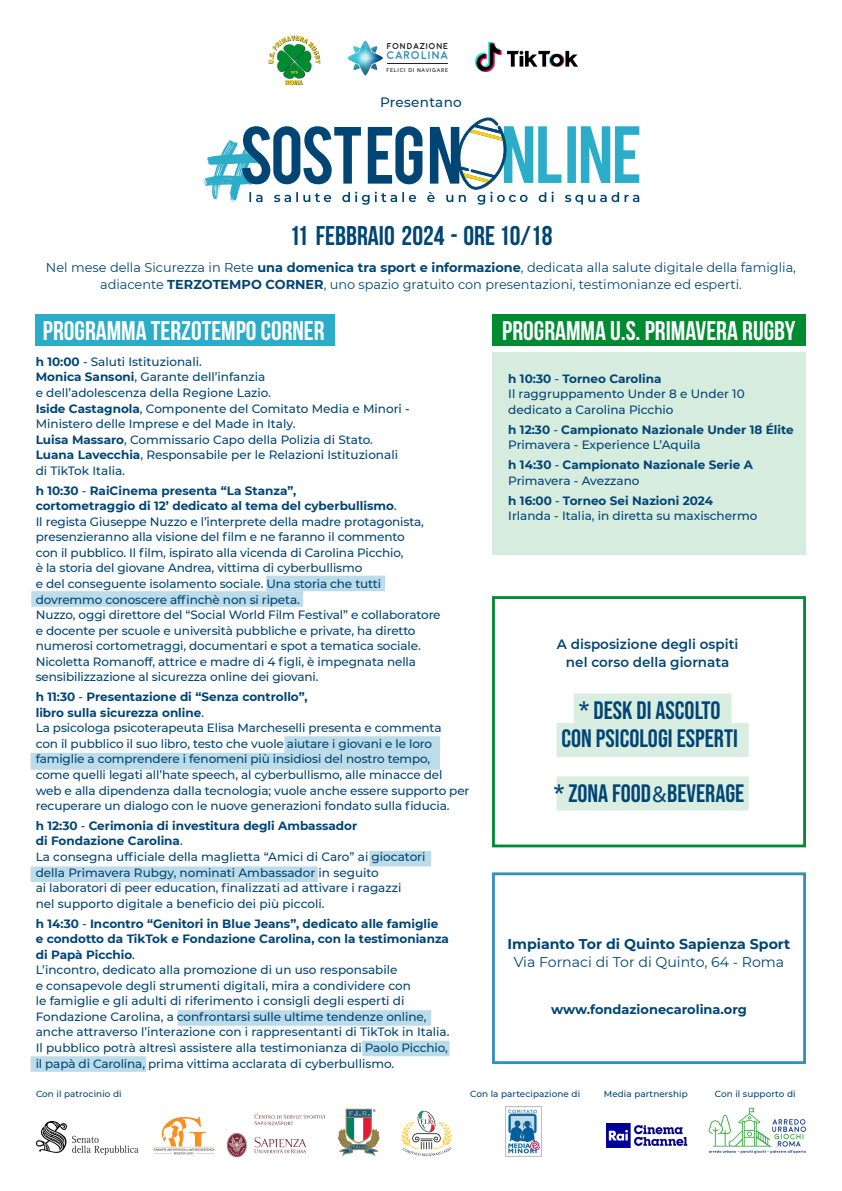
<style>
.page{position:relative;width:842px;height:1191px;background:#fff}
.page>*{position:absolute;margin:0;border:0;box-sizing:border-box;transform-origin:0 0}
.t1{font:27.1px "Bebas Neue";color:#014575}
.t2{font:26.9px "Bebas Neue";color:#fff}
.t3{font:25.1px "Bebas Neue";color:#014575}
.t4{font:700 14.1px "Montserrat";color:#014575}
.t5{font:14.1px "Montserrat";color:#014575}
.t6{font:500 13.6px "Montserrat";letter-spacing:.02em;color:#014575}
.t7{font:600 13.5px "Montserrat";color:#014575}
.t8{font:700 13px "Montserrat";color:#014575}
.t9{font:12.9px "Montserrat";color:#014575}
.t10{font:500 12px/15.6px "Montserrat";letter-spacing:-.01em;color:#014575}
.t11{font:700 12px/15.6px "Montserrat";color:#014575}
.t12{font:700 11.2px "Moon";letter-spacing:.08em;color:#3390ba}
.t13{font:500 8.8px "Montserrat";letter-spacing:.01em;color:#014575}
.t14{font:700 8.5px "Moon";letter-spacing:.08em;color:#231f20}
.t15{font:500 5.4px "Be Vietnam";letter-spacing:.14em;color:#231f20}
.s1{font-weight:700}
.s2{font-weight:500}
.s3{font-family:"A Bee Zee";font-size:21.9px}
</style>
<div class="page">
<div style="left:492px;top:352px;width:314px;height:203px;background:#d6ecde"></div>
<svg style="left:203px;top:117px;width:436px;height:88px"></svg>
<div style="left:492px;top:596px;width:314px;height:251px;border:3px solid #008b32"></div>
<div style="left:492px;top:872px;width:314px;height:192px;border:3px solid #3390ba"></div>
<img style="left:268px;top:35px;width:53px;height:51px">
<img style="left:348px;top:40px;width:35px;height:35px">
<hr style="left:387px;top:63px;width:61px;height:1px;background:#231f20">
<img style="left:476px;top:42px;width:102px;height:29px">
<div style="left:36px;top:314px;width:299px;height:31px;background:#2bacc9"></div>
<div style="left:492px;top:314px;width:314px;height:31px;background:#008b32"></div>
<div style="left:266px;top:575px;width:119px;height:16px;background:#bddce9"></div>
<div style="left:31px;top:591px;width:272px;height:16px;background:#bddce9"></div>
<div style="left:574px;top:693px;width:157px;height:31px;background:#d9eee0"></div>
<div style="left:556px;top:723px;width:193px;height:34px;background:#d9eee0"></div>
<div style="left:556px;top:776px;width:193px;height:34px;background:#d9eee0"></div>
<div style="left:369px;top:851px;width:62px;height:15px;background:#bddce9"></div>
<div style="left:31px;top:866px;width:287px;height:16px;background:#bddce9"></div>
<div style="left:178px;top:1010px;width:253px;height:15px;background:#bddce9"></div>
<div style="left:31px;top:1056px;width:115px;height:15px;background:#bddce9"></div>
<div style="left:362px;top:1040px;width:88px;height:16px;background:#bddce9"></div>
<div style="left:284px;top:736px;width:156px;height:17px;background:#bddce9"></div>
<div style="left:31px;top:752px;width:409px;height:17px;background:#bddce9"></div>
<img style="left:506px;top:1107px;width:35px;height:49px">
<svg style="left:708px;top:1107px;width:98px;height:46px"></svg>
<img style="left:607px;top:1123px;width:81px;height:24px">
<img style="left:226px;top:1114px;width:100px;height:44px">
<svg style="left:401px;top:1110px;width:51px;height:46px"></svg>
<img style="left:153px;top:1116px;width:62px;height:39px">
<img style="left:36px;top:1121px;width:103px;height:33px">
<svg style="left:338px;top:1108px;width:41px;height:49px"></svg>
<p class="t14" style="left:387px;top:42px;width:63px">FONDAZIONE</p>
<p class="t12" style="left:387px;top:50px;width:63px">CAROLINA</p>
<p class="t15" style="left:387px;top:65px;width:63px">FELICI DI NAVIGARE</p>
<p class="t6" style="left:380px;top:92px;width:83px">Presentano</p>
<p class="t1" style="left:290px;top:221px;width:264px">11 FEBBRAIO 2024 - ORE 10/18</p>
<p class="t9" style="left:46px;top:258px;width:751px">Nel mese della Sicurezza in Rete <span class="s1">una domenica tra sport e informazione</span>, dedicata alla salute digitale della famiglia,</p>
<p class="t9" style="left:100px;top:276px;width:643px">adiacente <span class="s1">TERZOTEMPO CORNER</span>, uno spazio gratuito con presentazioni, testimonianze ed esperti.</p>
<p class="t2" style="left:43px;top:316px;width:283px">PROGRAMMA TERZOTEMPO CORNER</p>
<p class="t2" style="left:502px;top:316px;width:294px">PROGRAMMA U.S. PRIMAVERA RUGBY</p>
<p class="t10" style="left:36px;top:353px;width:168px"><span class="s1">h 10:00</span> - Saluti Istituzionali.</p>
<p class="t10" style="left:36px;top:369px;width:231px"><span class="s1">Monica Sansoni</span>, Garante dell’infanzia</p>
<p class="t10" style="left:36px;top:384px;width:237px">e dell’adolescenza della Regione Lazio.</p>
<p class="t10" style="left:36px;top:400px;width:376px"><span class="s1">Iside Castagnola</span>, Componente del Comitato Media e Minori -</p>
<p class="t10" style="left:36px;top:415px;width:261px">Ministero delle Imprese e del Made in Italy.</p>
<p class="t10" style="left:36px;top:431px;width:339px"><span class="s1">Luisa Massaro</span>, Commissario Capo della Polizia di Stato.</p>
<p class="t10" style="left:36px;top:447px;width:364px"><span class="s1">Luana Lavecchia</span>, Responsabile per le Relazioni Istituzionali</p>
<p class="t10" style="left:36px;top:462px;width:91px">di TikTok Italia.</p>
<p class="t11" style="left:36px;top:482px;width:262px">h 10:30 <span class="s2">-</span> RaiCinema presenta “La Stanza”,</p>
<p class="t11" style="left:36px;top:497px;width:362px">cortometraggio di 12’ dedicato al tema del cyberbullismo<span class="s2">.</span></p>
<p class="t10" style="left:36px;top:513px;width:390px">Il regista Giuseppe Nuzzo e l’interprete della madre protagonista, presenzieranno alla visione del film e ne faranno il commento</p>
<p class="t10" style="left:36px;top:544px;width:369px">con il pubblico. Il film, ispirato alla vicenda di Carolina Picchio,</p>
<p class="t10" style="left:36px;top:560px;width:328px">è la storia del giovane Andrea, vittima di cyberbullismo</p>
<p class="t10" style="left:36px;top:575px;width:347px">e del conseguente isolamento sociale. Una storia che tutti</p>
<p class="t10" style="left:36px;top:591px;width:266px">dovremmo conoscere affinchè non si ripeta.</p>
<p class="t10" style="left:36px;top:606px;width:406px">Nuzzo, oggi direttore del “Social World Film Festival” e collaboratore</p>
<p class="t10" style="left:36px;top:622px;width:381px">e docente per scuole e università pubbliche e private, ha diretto</p>
<p class="t10" style="left:36px;top:637px;width:386px">numerosi cortometraggi, documentari e spot a tematica sociale.</p>
<p class="t10" style="left:36px;top:653px;width:382px">Nicoletta Romanoff, attrice e madre di 4 figli, è impegnata nella sensibilizzazione al sicurezza online dei giovani.</p>
<p class="t11" style="left:36px;top:688px;width:273px">h 11:30 <span class="s2">-</span> Presentazione di “Senza controllo”,</p>
<p class="t11" style="left:36px;top:704px;width:170px">libro sulla sicurezza online<span class="s2">.</span></p>
<p class="t10" style="left:36px;top:719px;width:407px">La psicologa psicoterapeuta Elisa Marcheselli presenta e commenta</p>
<p class="t10" style="left:36px;top:735px;width:398px">con il pubblico il suo libro, testo che vuole aiutare i giovani e le loro</p>
<p class="t10" style="left:36px;top:751px;width:396px">famiglie a comprendere i fenomeni più insidiosi del nostro tempo,</p>
<p class="t10" style="left:36px;top:766px;width:435px">come quelli legati all’hate speech, al cyberbullismo, alle minacce del web e alla dipendenza dalla tecnologia; vuole anche essere supporto per recuperare un dialogo con le nuove generazioni fondato sulla fiducia.</p>
<p class="t11" style="left:36px;top:817px;width:323px">h 12:30 <span class="s2">-</span> Cerimonia di investitura degli Ambassador</p>
<p class="t11" style="left:36px;top:832px;width:149px">di Fondazione Carolina<span class="s2">.</span></p>
<p class="t10" style="left:36px;top:848px;width:391px">La consegna ufficiale della maglietta “Amici di Caro” ai giocatori</p>
<p class="t10" style="left:36px;top:864px;width:345px">della Primavera Rubgy, nominati Ambassador in seguito</p>
<p class="t10" style="left:36px;top:879px;width:367px">ai laboratori di peer education, finalizzati ad attivare i ragazzi</p>
<p class="t10" style="left:36px;top:895px;width:290px">nel supporto digitale a beneficio dei più piccoli.</p>
<p class="t11" style="left:36px;top:915px;width:404px">h 14:30 <span class="s2">-</span> Incontro “Genitori in Blue Jeans”, dedicato alle famiglie</p>
<p class="t11" style="left:36px;top:930px;width:415px">e condotto da TikTok e Fondazione Carolina, con la testimonianza</p>
<p class="t11" style="left:36px;top:946px;width:101px">di Papà Picchio<span class="s2">.</span></p>
<p class="t10" style="left:36px;top:961px;width:363px">L’incontro, dedicato alla promozione di un uso responsabile</p>
<p class="t10" style="left:36px;top:977px;width:377px">e consapevole degli strumenti digitali, mira a condividere con</p>
<p class="t10" style="left:36px;top:992px;width:370px">le famiglie e gli adulti di riferimento i consigli degli esperti di</p>
<p class="t10" style="left:36px;top:1008px;width:392px">Fondazione Carolina, a confrontarsi sulle ultime tendenze online,</p>
<p class="t10" style="left:36px;top:1024px;width:415px">anche attraverso l’interazione con i rappresentanti di TikTok in Italia.</p>
<p class="t10" style="left:36px;top:1039px;width:414px">Il pubblico potrà altresì assistere alla testimonianza di Paolo Picchio,</p>
<p class="t10" style="left:36px;top:1055px;width:360px">il papà di Carolina, prima vittima acclarata di cyberbullismo.</p>
<p class="t11" style="left:508px;top:370px;width:155px">h 10:30 <span class="s2">-</span> Torneo Carolina</p>
<p class="t10" style="left:508px;top:386px;width:238px">Il raggruppamento Under 8 e Under 10</p>
<p class="t10" style="left:508px;top:401px;width:167px">dedicato a Carolina Picchio</p>
<p class="t11" style="left:508px;top:421px;width:287px">h 12:30 <span class="s2">-</span> Campionato Nazionale Under 18 Élite<br><span class="s2">Primavera - Experience L’Aquila</span></p>
<p class="t11" style="left:508px;top:456px;width:246px">h 14:30 <span class="s2">-</span> Campionato Nazionale Serie A<br><span class="s2">Primavera - Avezzano</span></p>
<p class="t11" style="left:508px;top:492px;width:206px">h 16:00 <span class="s2">-</span> Torneo Sei Nazioni 2024</p>
<p class="t10" style="left:508px;top:507px;width:251px">Irlanda - Italia, in diretta su maxischermo</p>
<p class="t7" style="left:557px;top:634px;width:183px">A disposizione degli ospiti</p>
<p class="t7" style="left:566px;top:653px;width:165px">nel corso della giornata</p>
<p class="t3" style="left:579px;top:695px;width:143px">* DESK DI ASCOLTO</p>
<p class="t3" style="left:561px;top:724px;width:178px">CON PSICOLOGI ESPERTI</p>
<p class="t3" style="left:554px;top:779px;width:192px">* ZONA FOOD<span class="s3">&amp;</span>BEVERAGE</p>
<p class="t4" style="left:508px;top:933px;width:284px">Impianto Tor di Quinto Sapienza Sport</p>
<p class="t5" style="left:514px;top:952px;width:272px">Via Fornaci di Tor di Quinto, 64 - Roma</p>
<p class="t8" style="left:551px;top:1000px;width:197px">www.fondazionecarolina.org</p>
<p class="t13" style="left:36px;top:1087px;width:87px">Con il patrocinio di</p>
<p class="t13" style="left:470px;top:1087px;width:111px">Con la partecipazione di</p>
<p class="t13" style="left:604px;top:1087px;width:85px">Media partnership</p>
<p class="t13" style="left:715px;top:1087px;width:82px">Con il supporto di</p>
</div>
